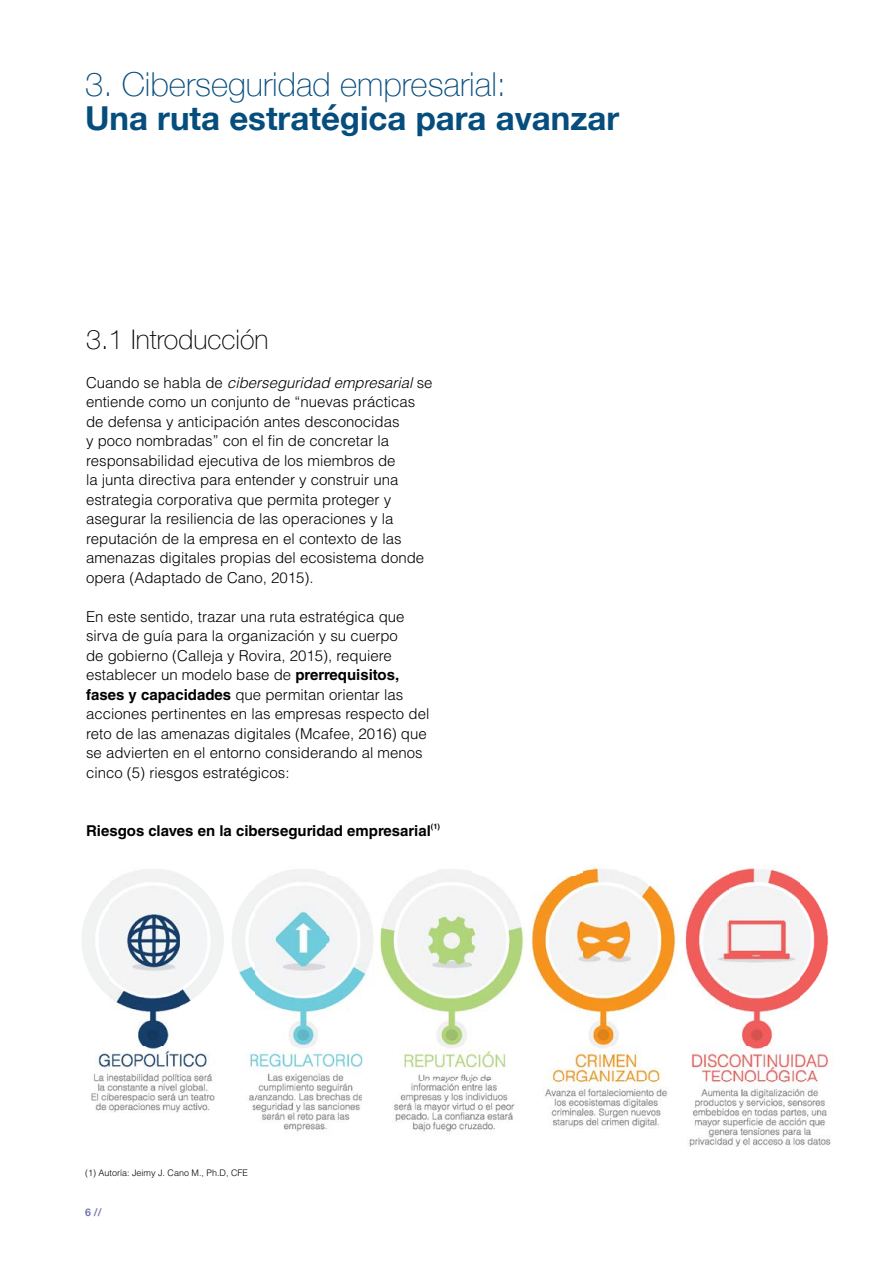
<style>
.page{position:relative;width:893px;height:1263px;background:#fff}
.page>*{position:absolute;margin:0;border:0;box-sizing:border-box;transform-origin:0 0}
.t1{font:700 33px "Helvetica Neue";color:#054d7d}
.t2{font:100 33px "Helvetica Neue";color:#054d7d}
.t3{font:100 27px "Helvetica Neue";color:#000}
.t4{font:300 15px/19.5px "Helvetica LT Std";color:#000}
.t5{font:700 15px "Helvetica LT Std";color:#000}
.t6{font:700 10.5px "Helvetica Neue";color:#7578b0}
.t7{font:300 9px "Helvetica LT Std";color:#000}
.t8{font:700 7.5px "Helvetica LT Std";color:#000}
.s1{font-style:italic}
.s2{font-weight:700}
</style>
<div class="page">
<img style="left:255px;top:1045px;width:108px;height:87px">
<img style="left:394px;top:1079px;width:437px;height:68px">
<img style="left:91px;top:1045px;width:164px;height:68px">
<img style="left:403px;top:1045px;width:103px;height:34px">
<img style="left:545px;top:1045px;width:287px;height:34px">
<img style="left:109px;top:869px;width:72px;height:176px">
<img style="left:255px;top:869px;width:72px;height:176px">
<img style="left:436px;top:869px;width:36px;height:176px">
<img style="left:582px;top:867px;width:37px;height:178px">
<img style="left:727px;top:867px;width:73px;height:178px">
<img style="left:181px;top:875px;width:74px;height:131px">
<img style="left:326px;top:875px;width:111px;height:136px">
<img style="left:472px;top:875px;width:110px;height:135px">
<img style="left:618px;top:874px;width:110px;height:137px">
<img style="left:800px;top:883px;width:29px;height:114px">
<img style="left:427px;top:869px;width:10px;height:6px">
<img style="left:618px;top:867px;width:37px;height:8px">
<h1 class="t2" style="left:85px;top:59px;width:423px">3. Ciberseguridad empresarial:</h1>
<h1 class="t1" style="left:85px;top:93px;width:536px">Una ruta estratégica para avanzar</h1>
<h2 class="t3" style="left:86px;top:319px;width:184px">3.1 Introducción</h2>
<p class="t4" style="left:86px;top:372px;width:348px">Cuando se habla de <span class="s1">ciberseguridad empresarial</span> se entiende como un conjunto de “nuevas prácticas de defensa y anticipación antes desconocidas<br>y poco nombradas” con el fin de concretar la responsabilidad ejecutiva de los miembros de<br>la junta directiva para entender y construir una estrategia corporativa que permita proteger y asegurar la resiliencia de las operaciones y la reputación de la empresa en el contexto de las amenazas digitales propias del ecosistema donde opera (Adaptado de Cano, 2015).</p>
<p class="t4" style="left:86px;top:606px;width:345px">En este sentido, trazar una ruta estratégica que sirva de guía para la organización y su cuerpo<br>de gobierno (Calleja y Rovira, 2015), requiere establecer un modelo base de <span class="s2">prerrequisitos, fases y capacidades</span> que permitan orientar las acciones pertinentes en las empresas respecto del reto de las amenazas digitales (Mcafee, 2016) que se advierten en el entorno considerando al menos cinco (5) riesgos estratégicos:</p>
<p class="t5" style="left:86px;top:822px;width:346px">Riesgos claves en la ciberseguridad empresarial</p>
<p class="t8" style="left:431px;top:821px;width:11px">(1)</p>
<p class="t7" style="left:85px;top:1167px;width:165px">(1) Autoría: Jeimy J. Cano M., Ph.D, CFE</p>
<p class="t6" style="left:85px;top:1204px;width:18px">6 //</p>
</div>
